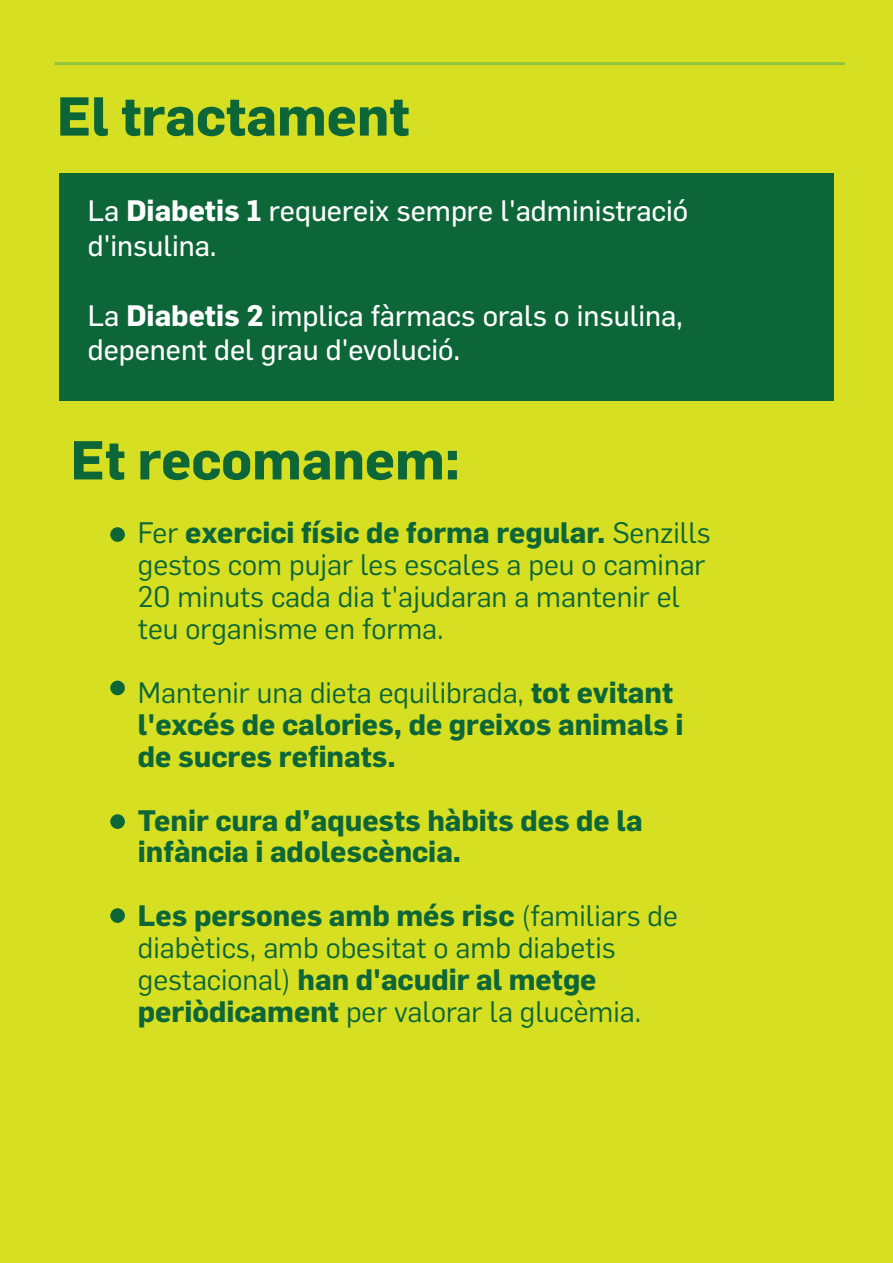
<style>
.page{position:relative;width:893px;height:1263px;background:#d6df21}
.page>*{position:absolute;margin:0;border:0;box-sizing:border-box;transform-origin:0 0}
.t1{font:700 53.7px "Flama";color:#0c6638}
.t2{font:29.1px/32px "Flama";color:#0c6638}
.t3{font:700 29.1px/32px "Flama";color:#0c6638}
.t4{font:29.1px/34.8px "Flama Basic";color:#fff}
.s1{font-family:"Flama";font-weight:700}
.s2{font-weight:700}
.s3{font-weight:400}
</style>
<div class="page">
<hr style="left:54px;top:62px;width:791px;height:3px;background:#8bc63e">
<div style="left:60px;top:173px;width:774px;height:228px;background:#0c6638"></div>
<div style="left:110px;top:527px;width:15px;height:15px;background:#0c6638;border-radius:50%"></div>
<div style="left:110px;top:681px;width:15px;height:14px;background:#0c6638;border-radius:50%"></div>
<div style="left:110px;top:814px;width:15px;height:15px;background:#0c6638;border-radius:50%"></div>
<div style="left:110px;top:908px;width:15px;height:15px;background:#0c6638;border-radius:50%"></div>
<h1 class="t1" style="left:57px;top:77px;width:354px">El tractament</h1>
<p class="t4" style="left:88px;top:191px;width:602px">La <span class="s1">Diabetis 1</span> requereix sempre l'administració d'insulina.</p>
<p class="t4" style="left:88px;top:296px;width:597px">La <span class="s1">Diabetis 2</span> implica fàrmacs orals o insulina, depenent del grau d'evolució.</p>
<h1 class="t1" style="left:71px;top:421px;width:391px">Et recomanem:</h1>
<p class="t2" style="left:138px;top:515px;width:574px">Fer <span class="s2">exercici físic de forma regular.</span> Senzills gestos com pujar les escales a peu o caminar 20 minuts cada dia t'ajudaran a mantenir el teu organisme en forma.</p>
<p class="t3" style="left:138px;top:674px;width:547px"><span class="s3">Mantenir una dieta equilibrada,</span> tot evitant l'excés de calories, de greixos animals i de sucres refinats.</p>
<p class="t3" style="left:138px;top:802px;width:506px">Tenir cura d’aquests hàbits des de la infància i adolescència.</p>
<p class="t2" style="left:138px;top:898px;width:542px"><span class="s2">Les persones amb més risc</span> (familiars de diabètics, amb obesitat o amb diabetis gestacional) <span class="s2">han d'acudir al metge periòdicament</span> per valorar la glucèmia.</p>
</div>
